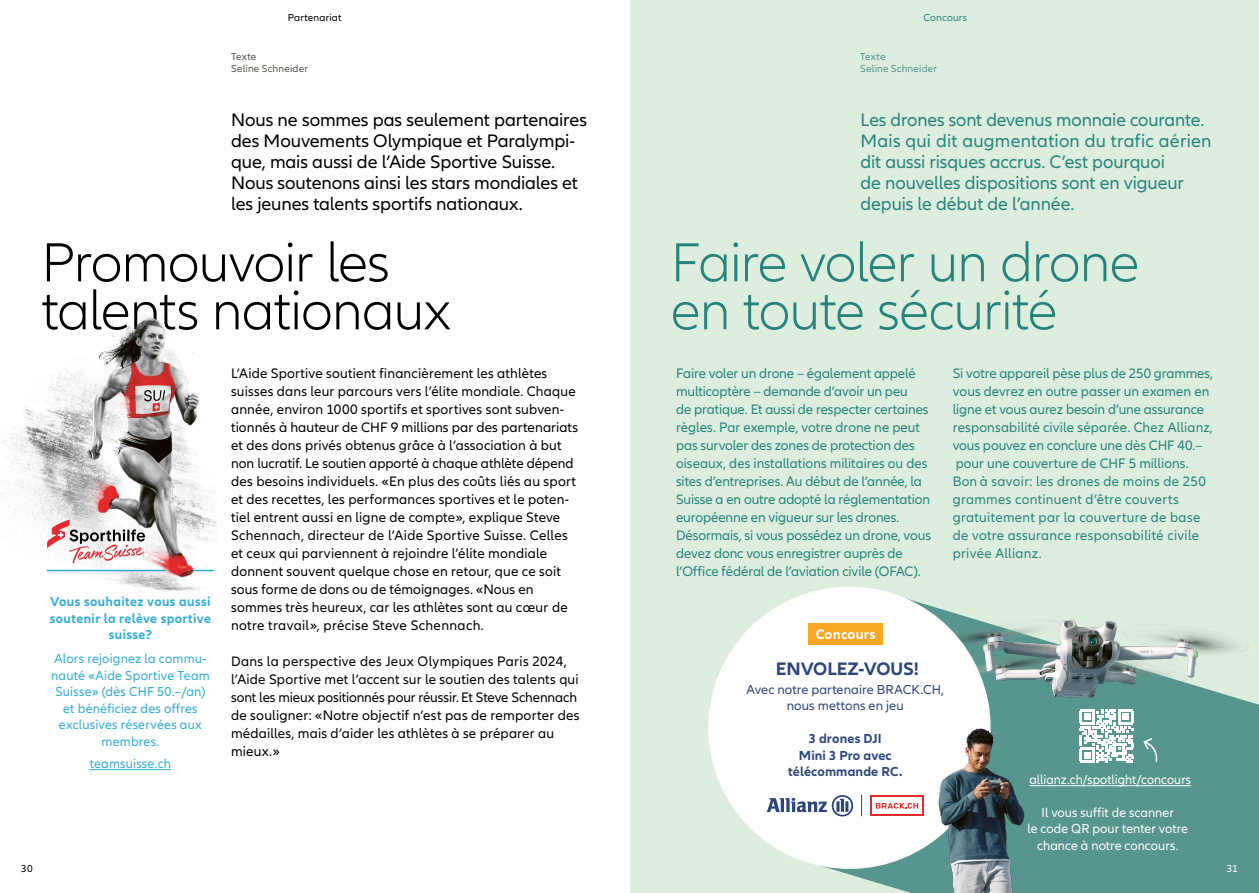
<style>
.page{position:relative;width:1259px;height:893px;background:#fff}
.page>*{position:absolute;margin:0;border:0;box-sizing:border-box;transform-origin:0 0}
.Headline{font:300 57px/48px "Allianz Neo";letter-spacing:-.025em;color:#27847d}
.Headline-2{font:300 57px/48px "Allianz Neo";letter-spacing:-.02em;color:#000}
.Lead{font:18.75px/21px "Allianz Neo";letter-spacing:-.005em;color:#000}
.Lead-2{font:18.75px/21px "Allianz Neo";letter-spacing:-.005em;color:#27847d}
.Lead-3{font:700 18.75px "Allianz Neo";letter-spacing:-.005em;color:#2d4679}
.Lauftext{font:14.25px/18px "Allianz Neo";letter-spacing:.015em;color:#000}
.Lauftext-2{font:14.25px/18px "Allianz Neo";letter-spacing:-.005em;color:#27847d}
.Lauftext-3{font:700 14.25px "Allianz Neo";letter-spacing:.015em;color:#fff}
.Lauftext-4{font:13.5px/16.5px "Allianz Neo";letter-spacing:.015em;color:#33acd7;text-align:center}
.Lauftext-5{font:13.5px/16.5px "Allianz Neo";letter-spacing:.005em;color:#fff;text-align:center}
.Lauftext-6{font:700 13.5px/16.5px "Allianz Neo";letter-spacing:.03em;color:#33acd7;text-align:center}
.Lauftext-7{font:13.5px/16.5px "Allianz Neo";letter-spacing:.005em;color:#2d4679;text-align:center}
.Lauftext-8{font:700 13.5px/16.5px "Allianz Neo";letter-spacing:.01em;color:#2d4679;text-align:center}
.Lauftext-9{font:13.5px "Allianz Neo";letter-spacing:.005em;color:#fff;scale:.95 1}
.Lead-4{font:10.5px/12px "Allianz Neo";letter-spacing:.015em;color:#57968e}
.Lead-5{font:10.5px/12px "Allianz Neo";letter-spacing:.015em;color:#57544b}
.Lead-6{font:10.5px "Allianz Neo";letter-spacing:.01em;color:#000}
.Lead-7{font:10.5px "Allianz Neo";letter-spacing:.015em;color:#27847d}
.Lead-8{font:10.5px "Allianz Neo";color:#fff}
</style>
<div class="page">
<div style="left:630px;top:0;width:629px;height:893px;background:#ddedde"></div>
<div style="left:885px;top:698px;width:374px;height:195px;background:#57968e"></div>
<img style="left:1007px;top:619px;width:242px;height:79px">
<svg style="left:708px;top:586px;width:299px;height:299px;fill:#fff"></svg>
<hr style="left:1029px;top:785px;width:162px;height:1px;background:#fff">
<svg style="left:1142px;top:737px;width:17px;height:26px"></svg>
<img style="left:908px;top:707px;width:126px;height:186px">
<div style="left:808px;top:623px;width:74px;height:21px;background:#f7a625"></div>
<img style="left:0;top:316px;width:216px;height:276px">
<hr style="left:90px;top:769px;width:81px;height:1px;background:#33acd7">
<hr style="left:47px;top:570px;width:167px;height:1px;background:#33acd7">
<svg style="left:47px;top:520px;width:98px;height:44px"></svg>
<svg style="left:1079px;top:709px;width:54px;height:54px;background:#c9dddb"></svg>
<div style="left:870px;top:796px;width:53px;height:20px;background:linear-gradient(to right,#e42b2b,#e42b2b)"></div>
<div style="left:872px;top:798px;width:49px;height:16px;background:#fff"></div>
<svg style="left:875px;top:803px;width:43px;height:5px"></svg>
<svg style="left:861px;top:795px;width:1px;height:21px"></svg>
<svg style="left:767px;top:795px;width:86px;height:21px;background:#b2bbce"></svg>
<p class="Lead-6" style="left:288px;top:11px;width:55px">Partenariat</p>
<p class="Lead-5" style="left:231px;top:51px;width:78px">Texte<br>Seline Schneider</p>
<p class="Lead" style="left:231px;top:110px;width:357px">Nous ne sommes pas seulement partenaires des Mouvements Olympique et Paralympi&shy;que, mais aussi de l’Aide Sportive Suisse.<br>Nous soutenons ainsi les stars mondiales et les jeunes talents sportifs nationaux.</p>
<p class="Headline-2" style="left:41px;top:240px;width:411px">Promouvoir les talents nationaux</p>
<p class="Lauftext-6" style="left:50px;top:594px;width:163px">Vous souhaitez vous aussi soutenir la relève sportive suisse?</p>
<p class="Lauftext-4" style="left:51px;top:651px;width:160px">Alors rejoignez la commu&shy;nauté «Aide Sportive Team<br>Suisse» (dès CHF 50.–/an) et bénéficiez des offres exclusives réservées aux membres.</p>
<p class="Lauftext-4" style="left:90px;top:756px;width:83px">teamsuisse.ch</p>
<p class="Lauftext" style="left:231px;top:365px;width:348px">L’Aide Sportive soutient financièrement les athlètes suisses dans leur parcours vers l’élite mondiale. Chaque année, environ 1000 sportifs et sportives sont subven&shy;tionnés à hauteur de CHF 9 millions par des partenariats et des dons privés obtenus grâce à l’association à but non lucratif. Le soutien apporté à chaque athlète dépend des besoins individuels. «En plus des coûts liés au sport et des recettes, les performances sportives et le poten&shy;tiel entrent aussi en ligne de compte», explique Steve Schennach, directeur de l’Aide Sportive Suisse. Celles et ceux qui parviennent à rejoindre l’élite mondiale donnent souvent quelque chose en retour, que ce soit sous forme de dons ou de témoignages. «Nous en sommes très heureux, car les athlètes sont au cœur de notre travail», précise Steve Schennach.</p>
<p class="Lauftext" style="left:231px;top:653px;width:350px">Dans la perspective des Jeux Olympiques Paris 2024, l’Aide Sportive met l’accent sur le soutien des talents qui sont les mieux positionnés pour réussir. Et Steve Schennach de souligner: «Notre objectif n’est pas de remporter des médailles, mais d’aider les athlètes à se préparer au mieux.»</p>
<p class="Lead-7" style="left:923px;top:11px;width:45px">Concours</p>
<p class="Lead-4" style="left:860px;top:51px;width:78px">Texte<br>Seline Schneider</p>
<p class="Lead-2" style="left:860px;top:110px;width:352px">Les drones sont devenus monnaie courante.<br>Mais qui dit augmentation du trafic aérien dit aussi risques accrus. C’est pourquoi<br>de nouvelles dispositions sont en vigueur depuis le début de l’année.</p>
<p class="Headline" style="left:671px;top:240px;width:470px">Faire voler un drone en toute sécurité</p>
<p class="Lauftext-2" style="left:676px;top:365px;width:256px">Faire voler un drone – également appelé multicoptère – demande d’avoir un peu<br>de pratique. Et aussi de respecter certaines règles. Par exemple, votre drone ne peut pas survoler des zones de protection des oiseaux, des installations militaires ou des sites d’entreprises. Au début de l’année, la Suisse a en outre adopté la réglementation européenne en vigueur sur les drones.<br>Désormais, si vous possédez un drone, vous devez donc vous enregistrer auprès de l’Office fédéral de l’aviation civile (OFAC).</p>
<p class="Lauftext-2" style="left:952px;top:365px;width:262px">Si votre appareil pèse plus de 250 grammes, vous devrez en outre passer un examen en ligne et vous aurez besoin d’une assurance responsabilité civile séparée. Chez Allianz, vous pouvez en conclure une dès CHF 40.– pour une couverture de CHF 5 millions.<br>Bon à savoir: les drones de moins de 250 grammes continuent d’être couverts gratuitement par la couverture de base de votre assurance responsabilité civile privée Allianz.</p>
<p class="Lauftext-3" style="left:815px;top:626px;width:62px">Concours</p>
<p class="Lead-3" style="left:775px;top:657px;width:145px">ENVOLEZ-VOUS!</p>
<p class="Lauftext-7" style="left:746px;top:682px;width:199px">Avec notre partenaire BRACK.CH, nous mettons en jeu</p>
<p class="Lauftext-8" style="left:788px;top:731px;width:116px">3 drones DJI<br>Mini 3 Pro avec télécommande RC.</p>
<p class="Lauftext-9" style="left:1029px;top:772px;width:172px">allianz.ch/spotlight/concours</p>
<p class="Lauftext-5" style="left:1027px;top:804px;width:162px">Il vous suffit de scanner<br>le code QR pour tenter votre chance à notre concours.</p>
<p class="Lead-6" style="left:21px;top:862px;width:13px">30</p>
<p class="Lead-8" style="left:1226px;top:862px;width:12px">31</p>
</div>
